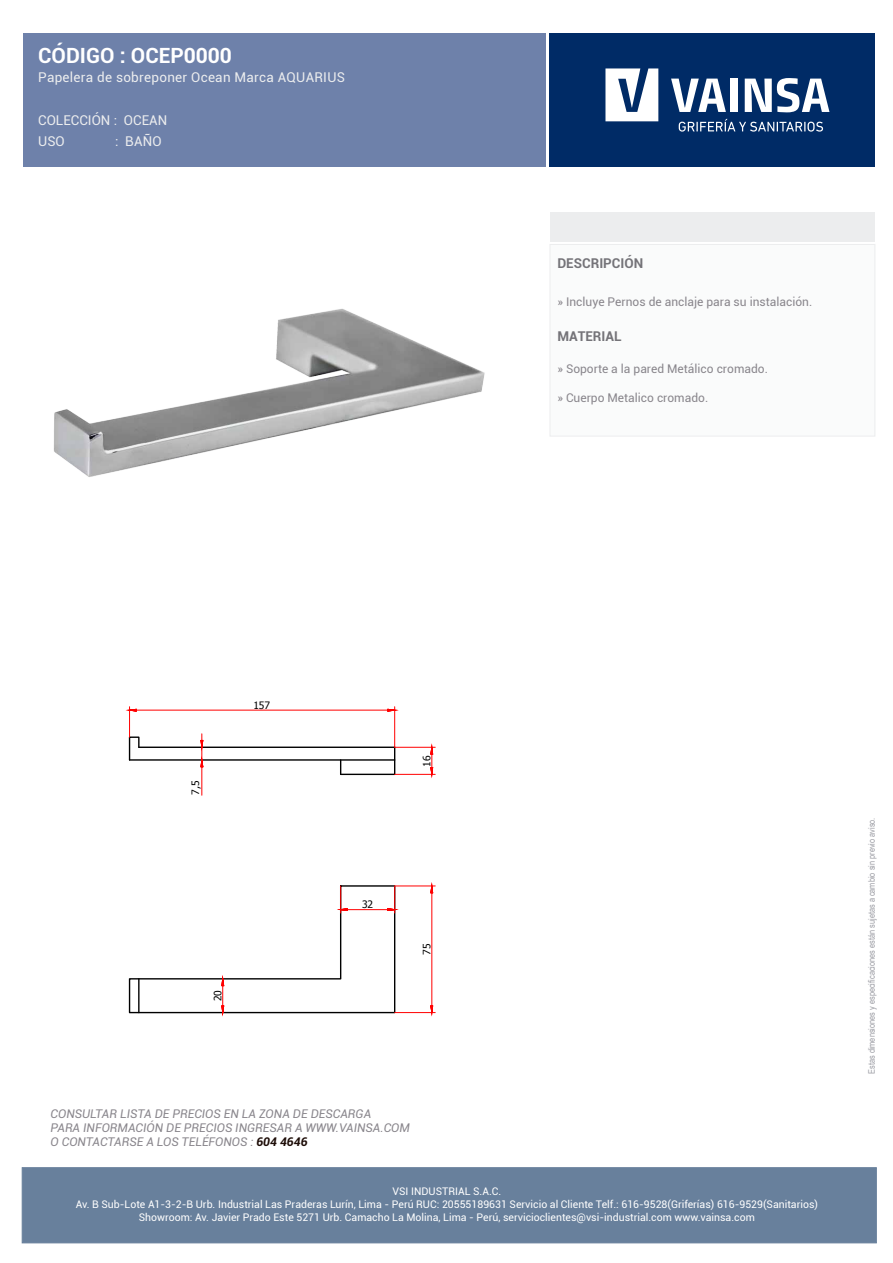
<style>
.page{position:relative;width:893px;height:1263px;background:#fff}
.page>*{position:absolute;margin:0;border:0;box-sizing:border-box;transform-origin:0 0}
.t1{font:700 21px "Roboto";color:#fff}
.t2{font:13.5px "Roboto";letter-spacing:.02em;color:#ecedee}
.t3{font:700 13.5px "Roboto";color:#747378}
.t4{font:13.5px "Roboto";color:#ecedee}
.t5{font:italic 12px/14.4px "Roboto";color:#89868c}
.t6{font:12px "Roboto";color:#89868c}
.t7{font:10.5px/12.6px "Roboto";color:#fff;text-align:center}
.t8{font:10.2px "Tahoma";color:#000}
.t9{font:9px "Arial Narrow";color:#9c9da4}
.s1{font-weight:700;color:#1d0c07}
</style>
<div class="page">
<div style="left:550px;top:213px;width:325px;height:29px;background:#ecedee"></div>
<div style="left:549px;top:34px;width:326px;height:133px;background:#002b66"></div>
<svg style="left:605px;top:68px;width:53px;height:53px"></svg>
<svg style="left:671px;top:79px;width:55px;height:33px"></svg>
<div style="left:730px;top:79px;width:8px;height:33px;background:#fff"></div>
<svg style="left:745px;top:78px;width:84px;height:34px"></svg>
<svg style="left:679px;top:119px;width:144px;height:13px"></svg>
<div style="left:23px;top:34px;width:522px;height:133px;background:#6e81aa"></div>
<div style="left:550px;top:244px;width:325px;height:192px;background:#fafbfb"></div>
<div style="left:549px;top:244px;width:326px;height:193px;border:1px solid #ecedee"></div>
<div style="left:22px;top:1167px;width:854px;height:76px;background:#68809c;border:1px solid #68809c"></div>
<img style="left:54px;top:309px;width:431px;height:168px">
<hr style="left:394px;top:707px;width:1px;height:40px;background:#f00">
<hr style="left:129px;top:707px;width:1px;height:30px;background:#f00">
<hr style="left:136px;top:710px;width:252px;height:1px;background:#f00">
<svg style="left:387px;top:709px;width:12px;height:3px"></svg>
<svg style="left:126px;top:709px;width:11px;height:3px"></svg>
<hr style="left:395px;top:774px;width:40px;height:1px;background:#f00">
<hr style="left:395px;top:747px;width:40px;height:1px;background:#f00">
<svg style="left:430px;top:743px;width:3px;height:35px"></svg>
<hr style="left:395px;top:886px;width:40px;height:1px;background:#f00">
<hr style="left:395px;top:1012px;width:40px;height:1px;background:#f00">
<hr style="left:431px;top:893px;width:1px;height:113px;background:#f00">
<svg style="left:430px;top:882px;width:3px;height:11px"></svg>
<svg style="left:430px;top:1005px;width:3px;height:12px"></svg>
<svg style="left:128px;top:885px;width:278px;height:132px"></svg>
<svg style="left:128px;top:734px;width:268px;height:61px"></svg>
<h1 class="t1" style="left:38px;top:41px;width:195px">CÓDIGO : OCEP0000</h1>
<p class="t2" style="left:38px;top:67px;width:308px">Papelera de sobreponer Ocean Marca AQUARIUS</p>
<p class="t4" style="left:38px;top:110px;width:130px">COLECCIÓN : OCEAN</p>
<p class="t2" style="left:38px;top:132px;width:28px">USO</p>
<p class="t2" style="left:115px;top:132px;width:48px">: BAÑO</p>
<p class="t3" style="left:557px;top:254px;width:87px">DESCRIPCIÓN</p>
<p class="t6" style="left:557px;top:293px;width:256px">» Incluye Pernos de anclaje para su instalación.</p>
<p class="t3" style="left:557px;top:327px;width:66px">MATERIAL</p>
<p class="t6" style="left:557px;top:360px;width:212px">» Soporte a la pared Metálico cromado.</p>
<p class="t6" style="left:557px;top:389px;width:152px">» Cuerpo Metalico cromado.</p>
<p class="t8" style="left:188px;top:795px;width:16px;rotate:-90deg">7,5</p>
<p class="t8" style="left:253px;top:698px;width:18px">157</p>
<p class="t8" style="left:211px;top:1001px;width:13px;rotate:-90deg">20</p>
<p class="t8" style="left:420px;top:767px;width:13px;rotate:-90deg">16</p>
<p class="t8" style="left:362px;top:898px;width:13px">32</p>
<p class="t8" style="left:420px;top:955px;width:13px;rotate:-90deg">75</p>
<p class="t5" style="left:51px;top:1105px;width:361px">CONSULTAR LISTA DE PRECIOS EN LA ZONA DE DESCARGA<br>PARA INFORMACIÓN DE PRECIOS INGRESAR A WWW.VAINSA.COM<br>O CONTACTARSE A LOS TELÉFONOS : <span class="s1">604 4646</span></p>
<p class="t7" style="left:76px;top:1185px;width:744px">VSI INDUSTRIAL S.A.C.<br>Av. B Sub-Lote A1-3-2-B Urb. Industrial Las Praderas Lurín, Lima - Perú RUC: 20555189631 Servicio al Cliente Telf.: 616-9528(Griferías) 616-9529(Sanitarios)<br>Showroom: Av. Javier Prado Este 5271 Urb. Camacho La Molina, Lima - Perú, servicioclientes@vsi-industrial.com www.vainsa.com</p>
<p class="t9" style="left:865px;top:1074px;width:258px;rotate:-90deg">Estas dimensiones y especificaciones están sujetas a cambio sin previo aviso.</p>
</div>
